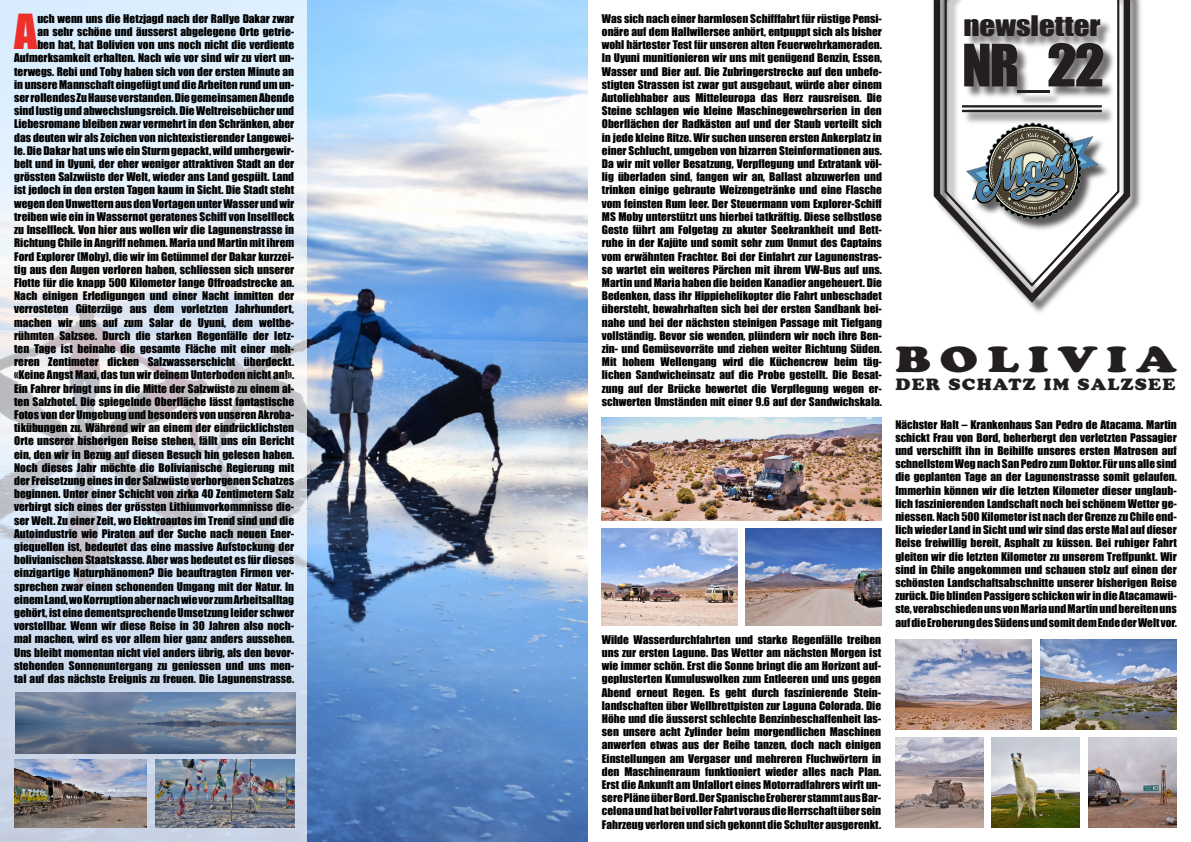
<style>
.page{position:relative;width:1191px;height:842px;background:#fff}
.page>*{position:absolute;margin:0;border:0;box-sizing:border-box;transform-origin:0 0}
.t1{font:54px "Impact";color:#231f20}
.t2{font:44.4px "Impact";color:#ee2f2a}
.t3{font:36px "Cooper Black Std";letter-spacing:.2em;color:#231f20;scale:1.3 1}
.t4{font:26px "Impact";color:#231f20;scale:1.19 1}
.t5{font:16.2px "Cooper Black Std";letter-spacing:.07em;color:#231f20;scale:1.1 1}
.t6{font:11px/13.2px "Impact";color:#000;text-align:justify}
</style>
<div class="page">
<img style="left:0;top:0;width:308px;height:842px">
<img style="left:308px;top:0;width:279px;height:842px">
<img style="left:14px;top:760px;width:132px;height:68px">
<img style="left:15px;top:692px;width:280px;height:61px">
<img style="left:156px;top:760px;width:138px;height:68px">
<div style="left:934px;top:0;width:209px;height:315px;background:#231f20;opacity:.65"></div>
<svg style="left:933px;top:0;width:203px;height:307px"></svg>
<svg style="left:942px;top:0;width:178px;height:288px"></svg>
<div style="left:965px;top:16px;width:148px;height:34px;background:#231f20;opacity:.63"></div>
<div style="left:964px;top:43px;width:152px;height:64px;background:#231f20;opacity:.65"></div>
<hr style="left:962px;top:105px;width:139px;height:2px;background:#231f20">
<img style="left:943px;top:107px;width:180px;height:127px">
<img style="left:602px;top:418px;width:279px;height:103px">
<img style="left:745px;top:528px;width:136px;height:97px">
<img style="left:1040px;top:640px;width:136px;height:89px">
<img style="left:895px;top:738px;width:88px;height:90px">
<img style="left:602px;top:528px;width:136px;height:97px">
<img style="left:991px;top:738px;width:88px;height:90px">
<img style="left:895px;top:640px;width:136px;height:89px">
<img style="left:1089px;top:738px;width:87px;height:89px">
<p class="t6" style="left:14px;top:12px;width:281px;text-align:right">uch wenn uns die Hetzjagd nach der Rallye Dakar zwar<br>an sehr schöne und äusserst abgelegene Orte getrie-<br>ben hat, hat Bolivien von uns noch nicht die verdiente Aufmerksamkeit erhalten. Nach wie vor sind wir zu viert un&shy;terwegs. Rebi und Toby haben sich von der ersten Minute an in unsere Mannschaft eingefügt und die Arbeiten rund um un&shy;ser rollendes Zu Hause verstanden. Die gemeinsamen Abende sind lustig und abwechslungsreich. Die Weltreisebücher und Liebesromane bleiben zwar vermehrt in den Schränken, aber das deuten wir als Zeichen von nichtexistierender Langewei&shy;le. Die Dakar hat uns wie ein Sturm gepackt, wild umhergewir&shy;belt und in Uyuni, der eher weniger attraktiven Stadt an der grössten Salzwüste der Welt, wieder ans Land gespült. Land ist jedoch in den ersten Tagen kaum in Sicht. Die Stadt steht wegen den Unwettern aus den Vortagen unter Wasser und wir treiben wie ein in Wassernot geratenes Schiff von Inselfleck zu Inselfleck. Von hier aus wollen wir die Lagunenstrasse in Richtung Chile in Angriff nehmen. Maria und Martin mit ihrem Ford Explorer (Moby), die wir im Getümmel der Dakar kurzzei&shy;tig aus den Augen verloren haben, schliessen sich unserer Flotte für die knapp 500 Kilometer lange Offroadstrecke an.</p>
<p class="t6" style="left:14px;top:289px;width:281px">Nach einigen Erledigungen und einer Nacht inmitten der verrosteten Güterzüge aus dem vorletzten Jahrhundert, machen wir uns auf zum Salar de Uyuni, dem weltbe&shy;rühmten Salzsee. Durch die starken Regenfälle der letz&shy;ten Tage ist beinahe die gesamte Fläche mit einer meh&shy;reren Zentimeter dicken Salzwasserschicht überdeckt. «Keine Angst Maxi, das tun wir deinem Unterboden nicht an!».</p>
<p class="t6" style="left:14px;top:381px;width:281px">Ein Fahrer bringt uns in die Mitte der Salzwüste zu einem al&shy;ten Salzhotel. Die spiegelnde Oberfläche lässt fantastische Fotos von der Umgebung und besonders von unseren Akroba&shy;tikübungen zu. Während wir an einem der eindrücklichsten Orte unserer bisherigen Reise stehen, fällt uns ein Bericht ein, den wir in Bezug auf diesen Besuch hin gelesen haben.<br>Noch dieses Jahr möchte die Bolivianische Regierung mit der Freisetzung eines in der Salzwüste verborgenen Schatzes beginnen. Unter einer Schicht von zirka 40 Zentimetern Salz verbirgt sich eines der grössten Lithiumvorkommnisse die&shy;ser Welt. Zu einer Zeit, wo Elektroautos im Trend sind und die Autoindustrie wie Piraten auf der Suche nach neuen Ener&shy;giequellen ist, bedeutet das eine massive Aufstockung der bolivianischen Staatskasse. Aber was bedeutet es für dieses einzigartige Naturphänomen? Die beauftragten Firmen ver&shy;sprechen zwar einen schonenden Umgang mit der Natur. In einem Land, wo Korruption aber nach wie vor zum Arbeitsalltag gehört, ist eine dementsprechende Umsetzung leider schwer vorstellbar. Wenn wir diese Reise in 30 Jahren also noch&shy;mal machen, wird es vor allem hier ganz anders aussehen.</p>
<p class="t6" style="left:14px;top:645px;width:281px">Uns bleibt momentan nicht viel anders übrig, als den bevor&shy;stehenden Sonnenuntergang zu geniessen und uns men&shy;tal auf das nächste Ereignis zu freuen. Die Lagunenstrasse.</p>
<p class="t2" style="left:14px;top:-3px;width:25px">A</p>
<p class="t6" style="left:602px;top:12px;width:281px">Was sich nach einer harmlosen Schifffahrt für rüstige Pensi&shy;onäre auf dem Hallwilersee anhört, entpuppt sich als bisher wohl härtester Test für unseren alten Feuerwehrkameraden.<br>In Uyuni munitionieren wir uns mit genügend Benzin, Essen, Wasser und Bier auf. Die Zubringerstrecke auf den unbefe&shy;stigten Strassen ist zwar gut ausgebaut, würde aber einem Autoliebhaber aus Mitteleuropa das Herz rausreisen. Die Steine schlagen wie kleine Maschinegewehrserien in den Oberflächen der Radkästen auf und der Staub verteilt sich in jede kleine Ritze. Wir suchen unseren ersten Ankerplatz in einer Schlucht, umgeben von bizarren Steinformationen aus.</p>
<p class="t6" style="left:602px;top:157px;width:281px">Da wir mit voller Besatzung, Verpflegung und Extratank völ&shy;lig überladen sind, fangen wir an, Ballast abzuwerfen und trinken einige gebraute Weizengetränke und eine Flasche vom feinsten Rum leer. Der Steuermann vom Explorer-Schiff MS Moby unterstützt uns hierbei tatkräftig. Diese selbstlose Geste führt am Folgetag zu akuter Seekrankheit und Bett&shy;ruhe in der Kajüte und somit sehr zum Unmut des Captains vom erwähnten Frachter. Bei der Einfahrt zur Lagunenstras&shy;se wartet ein weiteres Pärchen mit ihrem VW-Bus auf uns.<br>Martin und Maria haben die beiden Kanadier angeheuert. Die Bedenken, dass ihr Hippiehelikopter die Fahrt unbeschadet übersteht, bewahrhaften sich bei der ersten Sandbank bei&shy;nahe und bei der nächsten steinigen Passage mit Tiefgang vollständig. Bevor sie wenden, plündern wir noch ihre Ben&shy;zin- und Gemüsevorräte und ziehen weiter Richtung Süden.</p>
<p class="t6" style="left:602px;top:355px;width:281px">Mit hohem Wellengang wird die Küchencrew beim täg&shy;lichen Sandwicheinsatz auf die Probe gestellt. Die Besat&shy;zung auf der Brücke bewertet die Verpflegung wegen er&shy;schwerten Umständen mit einer 9.6 auf der Sandwichskala.</p>
<p class="t6" style="left:602px;top:632px;width:281px">Wilde Wasserdurchfahrten und starke Regenfälle treiben uns zur ersten Lagune. Das Wetter am nächsten Morgen ist wie immer schön. Erst die Sonne bringt die am Horizont auf&shy;geplusterten Kumuluswolken zum Entleeren und uns gegen Abend erneut Regen. Es geht durch faszinierende Stein&shy;landschaften über Wellbrettpisten zur Laguna Colorada. Die Höhe und die äusserst schlechte Benzinbeschaffenheit las&shy;sen unsere acht Zylinder beim morgendlichen Maschinen anwerfen etwas aus der Reihe tanzen, doch nach einigen Einstellungen am Vergaser und mehreren Fluchwörtern in den Maschinenraum funktioniert wieder alles nach Plan.</p>
<p class="t6" style="left:602px;top:778px;width:281px">Erst die Ankunft am Unfallort eines Motorradfahrers wirft un&shy;sere Pläne über Bord. Der Spanische Eroberer stammt aus Bar&shy;celona und hat bei voller Fahrt voraus die Herrschaft über sein Fahrzeug verloren und sich gekonnt die Schulter ausgerenkt.</p>
<p class="t4" style="left:963px;top:5px;width:117px">newsletter</p>
<p class="t1" style="left:962px;top:23px;width:144px">NR_22</p>
<p class="t3" style="left:895px;top:338px;width:218px">BOLIVIA</p>
<p class="t5" style="left:895px;top:375px;width:256px">DER SCHATZ IM SALZSEE</p>
<p class="t6" style="left:895px;top:417px;width:283px">Nächster Halt – Krankenhaus San Pedro de Atacama. Martin schickt Frau von Bord, beherbergt den verletzten Passagier und verschifft ihn in Beihilfe unseres ersten Matrosen auf schnellstem Weg nach San Pedro zum Doktor. Für uns alle sind die geplanten Tage an der Lagunenstrasse somit gelaufen.<br>Immerhin können wir die letzten Kilometer dieser unglaub&shy;lich faszinierenden Landschaft noch bei schönem Wetter ge&shy;niessen. Nach 500 Kilometer ist nach der Grenze zu Chile end&shy;lich wieder Land in Sicht und wir sind das erste Mal auf dieser Reise freiwillig bereit, Asphalt zu küssen. Bei ruhiger Fahrt gleiten wir die letzten Kilometer zu unserem Treffpunkt. Wir sind in Chile angekommen und schauen stolz auf einen der schönsten Landschaftsabschnitte unserer bisherigen Reise zurück. Die blinden Passigere schicken wir in die Atacamawü&shy;ste, verabschieden uns von Maria und Martin und bereiten uns auf die Eroberung des Südens und somit dem Ende der Welt vor.</p>
</div>
